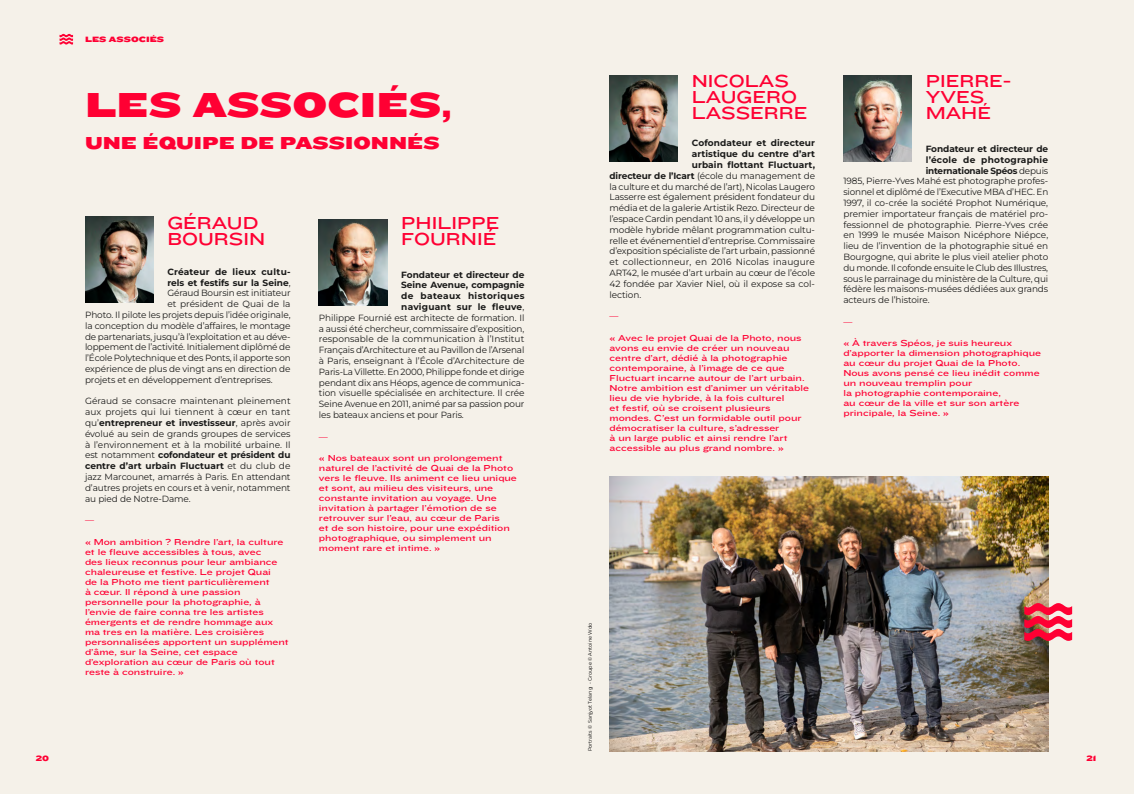
<style>
.page{position:relative;width:1134px;height:794px;background:#f5f1e9}
.page>*{position:absolute;margin:0;border:0;box-sizing:border-box;transform-origin:0 0}
.t1{font:36px "Knockout HTF74 Full Sumo";color:#f03}
.t2{font:18px/16px "Knockout HTF34 Junior Sumo";color:#f03}
.t3{font:18px "Knockout HTF74 Full Sumo";color:#f03}
.t4{font:9px/10.8px "Montserrat";letter-spacing:-.01em;color:#1b1b1a;text-align:justify}
.t5{font:9px/10px "Knockout HTF34 Junior Sumo";color:#f03}
.t6{font:700 9px "Montserrat";letter-spacing:.005em;color:#1b1b1a}
.t7{font:9px "Montserrat";letter-spacing:.01em;color:#1b1b1a}
.t8{font:700 9px "Montserrat";letter-spacing:-.02em;color:#1b1b1a}
.t9{font:700 9px "Montserrat";letter-spacing:.025em;color:#1b1b1a}
.t10{font:700 9px "Montserrat";letter-spacing:.03em;color:#1b1b1a}
.t11{font:700 9px "Montserrat";letter-spacing:.04em;color:#1b1b1a}
.t12{font:9px "Montserrat";color:#f03}
.t13{font:8px "Knockout HTF74 Full Sumo";color:#f03}
.t14{font:5px "Montserrat";color:#000}
.s1{font-weight:400}
.s2{font-weight:700}
</style>
<div class="page">
<img style="left:85px;top:217px;width:68px;height:85px">
<img style="left:319px;top:220px;width:68px;height:86px">
<img style="left:609px;top:75px;width:69px;height:86px">
<img style="left:843px;top:75px;width:68px;height:86px">
<img style="left:609px;top:476px;width:440px;height:275px">
<svg style="left:1024px;top:603px;width:48px;height:38px"></svg>
<svg style="left:60px;top:34px;width:13px;height:11px"></svg>
<p class="t13" style="left:85px;top:35px;width:81px">LES ASSOCIÉS</p>
<h1 class="t1" style="left:85px;top:84px;width:369px">LES ASSOCIÉS,</h1>
<h2 class="t3" style="left:85px;top:133px;width:356px">UNE ÉQUIPE DE PASSIONNÉS</h2>
<h2 class="t2" style="left:167px;top:215px;width:99px">GÉRAUD<br>BOURSIN</h2>
<p class="t6" style="left:167px;top:265px;width:125px">Créateur de lieux cultu-</p>
<p class="t6" style="left:167px;top:276px;width:125px">rels et festifs sur la Seine<span class="s1">,</span></p>
<p class="t4" style="left:167px;top:287px;width:125px">Géraud Boursin est initiateur</p>
<p class="t4" style="left:167px;top:298px;width:125px">et président de Quai de la</p>
<p class="t4" style="left:85px;top:309px;width:207px">Photo. Il pilote les projets depuis l’idée originale,</p>
<p class="t4" style="left:85px;top:320px;width:207px">la conception du modèle d’affaires, le montage</p>
<p class="t4" style="left:85px;top:331px;width:207px">de partenariats, jusqu’à l’exploitation et au déve-</p>
<p class="t4" style="left:85px;top:341px;width:207px">loppement de l’activité. Initialement diplômé de</p>
<p class="t4" style="left:85px;top:352px;width:207px">l’École Polytechnique et des Ponts, il apporte son</p>
<p class="t4" style="left:85px;top:363px;width:207px">expérience de plus de vingt ans en direction de</p>
<p class="t4" style="left:85px;top:374px;width:189px">projets et en développement d’entreprises.</p>
<p class="t4" style="left:85px;top:395px;width:207px">Géraud se consacre maintenant pleinement aux projets qui lui tiennent à cœur en tant qu’<span class="s2">entrepreneur et investisseur</span>, après avoir évolué au sein de grands groupes de services à l’environnement et à la mobilité urbaine. Il est notamment <span class="s2">cofondateur et président du centre d’art urbain Fluctuart</span> et du club de jazz Marcounet, amarrés à Paris. En attendant d’autres projets en cours et à venir, notamment au pied de Notre-Dame.</p>
<p class="t12" style="left:85px;top:514px;width:10px">—</p>
<p class="t5" style="left:85px;top:536px;width:205px">« Mon ambition ? Rendre l’art, la culture et le fleuve accessibles à tous, avec<br>des lieux reconnus pour leur ambiance chaleureuse et festive. Le projet Quai<br>de la Photo me tient particulièrement<br>à cœur. Il répond à une passion personnelle pour la photographie, à l’envie de faire connaître les artistes émergents et de rendre hommage aux maîtres en la matière. Les croisières personnalisées apportent un supplément d’âme, sur la Seine, cet espace d’exploration au cœur de Paris où tout reste à construire. »</p>
<h2 class="t2" style="left:401px;top:215px;width:100px">PHILIPPE<br>FOURNIÉ</h2>
<p class="t6" style="left:401px;top:268px;width:125px">Fondateur et directeur de</p>
<p class="t6" style="left:401px;top:279px;width:125px">Seine Avenue, compagnie</p>
<p class="t11" style="left:401px;top:290px;width:125px">de bateaux historiques</p>
<p class="t9" style="left:401px;top:301px;width:125px">naviguant sur le fleuve<span class="s1">,</span></p>
<p class="t4" style="left:319px;top:312px;width:207px">Philippe Fournié est architecte de formation. Il</p>
<p class="t4" style="left:319px;top:323px;width:207px">a aussi été chercheur, commissaire d’exposition,</p>
<p class="t4" style="left:319px;top:333px;width:207px">responsable de la communication à l’Institut</p>
<p class="t4" style="left:319px;top:344px;width:207px">Français d’Architecture et au Pavillon de l’Arsenal</p>
<p class="t4" style="left:319px;top:355px;width:207px">à Paris, enseignant à l’École d’Architecture de</p>
<p class="t4" style="left:319px;top:366px;width:207px">Paris-La Villette. En 2000, Philippe fonde et dirige</p>
<p class="t4" style="left:319px;top:377px;width:207px">pendant dix ans Héops, agence de communica-</p>
<p class="t4" style="left:319px;top:387px;width:207px">tion visuelle spécialisée en architecture. Il crée</p>
<p class="t4" style="left:319px;top:398px;width:207px">Seine Avenue en 2011, animé par sa passion pour</p>
<p class="t4" style="left:319px;top:409px;width:146px">les bateaux anciens et pour Paris.</p>
<p class="t12" style="left:319px;top:430px;width:10px">—</p>
<p class="t5" style="left:319px;top:453px;width:199px">« Nos bateaux sont un prolongement naturel de l’activité de Quai de la Photo vers le fleuve. Ils animent ce lieu unique et sont, au milieu des visiteurs, une constante invitation au voyage. Une invitation à partager l’émotion de se retrouver sur l’eau, au cœur de Paris<br>et de son histoire, pour une expédition photographique, ou simplement un moment rare et intime. »</p>
<h2 class="t2" style="left:692px;top:73px;width:117px">NICOLAS<br>LAUGERO<br>LASSERRE</h2>
<p class="t6" style="left:692px;top:137px;width:125px">Cofondateur et directeur</p>
<p class="t6" style="left:692px;top:148px;width:125px">artistique du centre d’art</p>
<p class="t6" style="left:692px;top:159px;width:125px">urbain flottant Fluctuart,</p>
<p class="t4" style="left:609px;top:170px;width:207px"><span class="s2">directeur de l’Icart</span> (école du management de</p>
<p class="t4" style="left:609px;top:181px;width:207px">la culture et du marché de l’art), Nicolas Laugero</p>
<p class="t4" style="left:609px;top:191px;width:207px">Lasserre est également président fondateur du</p>
<p class="t4" style="left:609px;top:202px;width:207px">média et de la galerie Artistik Rezo. Directeur de</p>
<p class="t4" style="left:609px;top:213px;width:207px">l’espace Cardin pendant 10 ans, il y développe un</p>
<p class="t4" style="left:609px;top:224px;width:207px">modèle hybride mêlant programmation cultu-</p>
<p class="t4" style="left:609px;top:235px;width:207px">relle et événementiel d’entreprise. Commissaire</p>
<p class="t4" style="left:609px;top:245px;width:207px">d’exposition spécialiste de l’art urbain, passionné</p>
<p class="t7" style="left:609px;top:256px;width:207px">et collectionneur, en 2016 Nicolas inaugure</p>
<p class="t4" style="left:609px;top:267px;width:207px">ART42, le musée d’art urbain au cœur de l’école</p>
<p class="t4" style="left:609px;top:278px;width:207px">42 fondée par Xavier Niel, où il expose sa col-</p>
<p class="t4" style="left:609px;top:289px;width:33px">lection.</p>
<p class="t12" style="left:609px;top:310px;width:10px">—</p>
<p class="t5" style="left:609px;top:332px;width:201px">« Avec le projet Quai de la Photo, nous avons eu envie de créer un nouveau centre d’art, dédié à la photographie contemporaine, à l’image de ce que Fluctuart incarne autour de l’art urbain.<br>Notre ambition est d’animer un véritable lieu de vie hybride, à la fois culturel<br>et festif, où se croisent plusieurs mondes. C’est un formidable outil pour démocratiser la culture, s’adresser<br>à un large public et ainsi rendre l’art accessible au plus grand nombre. »</p>
<h2 class="t2" style="left:926px;top:73px;width:87px">PIERRE-<br>YVES<br>MAHÉ</h2>
<p class="t6" style="left:926px;top:143px;width:124px">Fondateur et directeur de</p>
<p class="t10" style="left:926px;top:154px;width:124px">l’école de photographie</p>
<p class="t8" style="left:926px;top:164px;width:124px">internationale Spéos <span class="s1">depuis</span></p>
<p class="t4" style="left:843px;top:176px;width:206px">1985, Pierre-Yves Mahé est photographe profes-</p>
<p class="t4" style="left:843px;top:186px;width:206px">sionnel et diplômé de l’Executive MBA d’HEC. En</p>
<p class="t4" style="left:843px;top:197px;width:206px">1997, il co-crée la société Prophot Numérique,</p>
<p class="t4" style="left:843px;top:208px;width:206px">premier importateur français de matériel pro-</p>
<p class="t4" style="left:843px;top:219px;width:206px">fessionnel de photographie. Pierre-Yves crée</p>
<p class="t4" style="left:843px;top:230px;width:206px">en 1999 le musée Maison Nicéphore Niépce,</p>
<p class="t4" style="left:843px;top:240px;width:206px">lieu de l’invention de la photographie situé en</p>
<p class="t4" style="left:843px;top:251px;width:206px">Bourgogne, qui abrite le plus vieil atelier photo</p>
<p class="t4" style="left:843px;top:262px;width:206px">du monde. Il cofonde ensuite le Club des Illustres,</p>
<p class="t4" style="left:843px;top:273px;width:206px">sous le parrainage du ministère de la Culture, qui</p>
<p class="t4" style="left:843px;top:284px;width:206px">fédère les maisons-musées dédiées aux grands</p>
<p class="t4" style="left:843px;top:294px;width:88px">acteurs de l’histoire.</p>
<p class="t12" style="left:843px;top:316px;width:10px">—</p>
<p class="t5" style="left:843px;top:338px;width:199px">« À travers Spéos, je suis heureux d’apporter la dimension photographique au cœur du projet Quai de la Photo.<br>Nous avons pensé ce lieu inédit comme un nouveau tremplin pour<br>la photographie contemporaine,<br>au cœur de la ville et sur son artère principale, la Seine. »</p>
<p class="t14" style="left:587px;top:751px;width:130px;rotate:-90deg">Portraits © Sanjyot Telang - Groupe © Antoine Wdo</p>
<p class="t13" style="left:36px;top:754px;width:15px">20</p>
<p class="t13" style="left:1086px;top:754px;width:12px">21</p>
</div>
